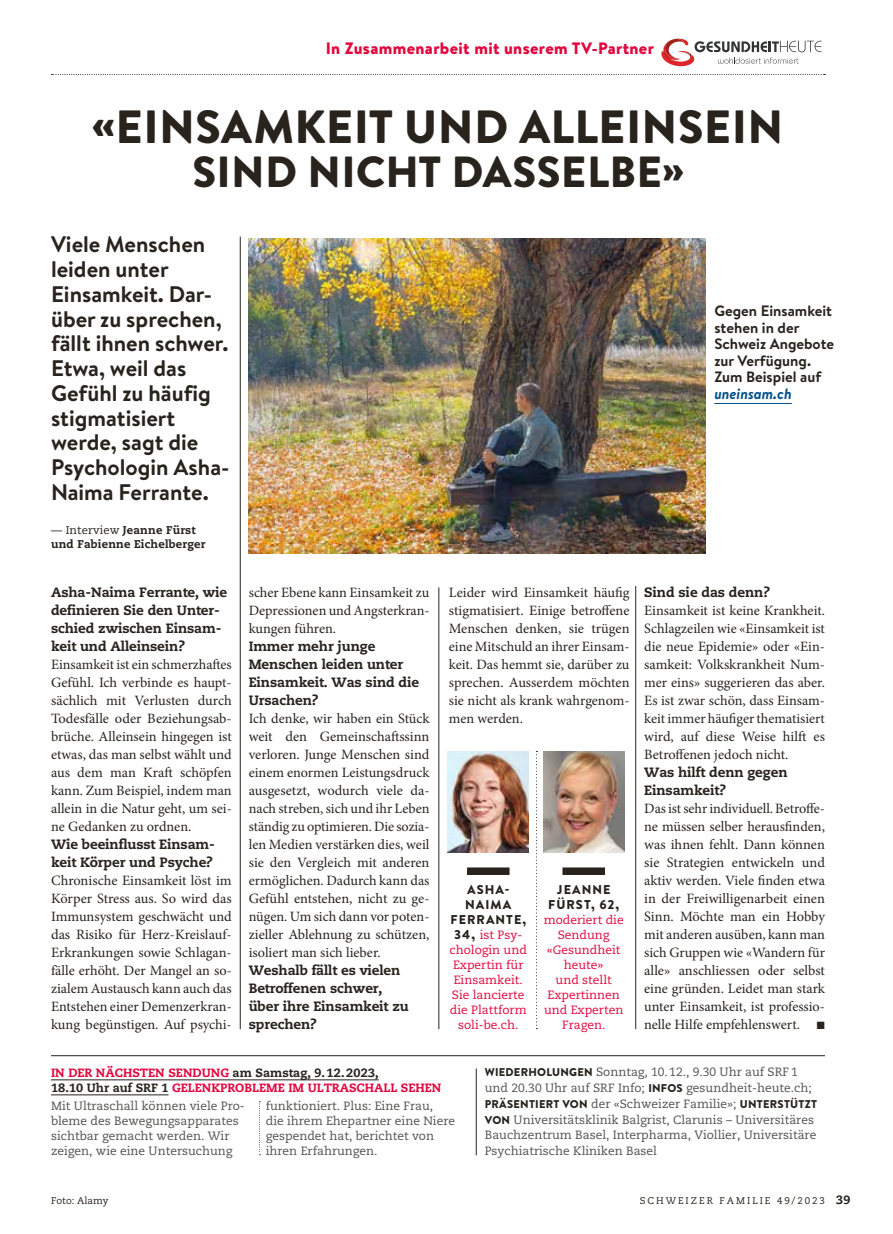
<style>
.page{position:relative;width:893px;height:1234px;background:#fff}
.page>*{position:absolute;margin:0;border:0;box-sizing:border-box;transform-origin:0 0}
.t1{font:900 46.5px "Brandon Grotesque";letter-spacing:.005em;color:#28231d}
.t2{font:900 43.5px "Brandon Grotesque";letter-spacing:.005em;color:#28231d}
.t3{font:700 22.5px/24.8px "Brandon Text";color:#28231d}
.t4{font:900 16.5px "Brandon Text";letter-spacing:.02em;color:#e2073e}
.t5{font:700 15px/16.5px "Brandon Text";color:#28231d}
.t6{font:italic 700 15px "Brandon Text";color:#00508c}
.t7{font:14.25px/18px "Minion Pro";color:#28231d;text-align:justify}
.t8{font:800 13.5px/18px "Caecilia";letter-spacing:-.01em;color:#28231d}
.t9{font:900 12.75px/15px "Brandon Text";letter-spacing:.08em;color:#28231d;text-align:center}
.t10{font:12px/15px "Caecilia";color:#4f524e}
.t11{font:12px/15px "Caecilia";color:#e2073e;text-align:center}
.t12{font:800 12px/15px "Caecilia";color:#e2073e}
.t13{font:900 11.25px "Brandon Text";letter-spacing:.02em;color:#28231d}
.t14{font:800 11.25px/13.5px "Caecilia";letter-spacing:.015em;color:#28231d}
.t15{font:10.5px "Zapf Dingbats Std";color:#28231d}
.t16{font:9.75px "Caecilia";letter-spacing:.2em;color:#28231d}
.t17{font:9.75px "Caecilia";color:#28231d}
.s1{font-weight:400}
.s2{font-family:"Brandon Text";font-weight:900;font-size:12.75px;color:#28231d}
.s3{color:#28231d}
.s4{font-family:"Brandon Text";font-weight:900;font-size:11.25px;color:#28231d}
.s5{font-family:"Caecilia";font-weight:400;font-size:12px;color:#4f524e}
.s6{font-weight:800;font-size:12px}
</style>
<div class="page">
<img style="left:249px;top:238px;width:457px;height:315px">
<svg style="left:52px;top:74px;width:773px;height:1px"></svg>
<img style="left:543px;top:751px;width:81px;height:100px">
<img style="left:448px;top:751px;width:81px;height:100px">
<hr style="left:51px;top:1055px;width:774px;height:1px;background:#28231d">
<hr style="left:51px;top:1079px;width:328px;height:1px;background:#28231d">
<hr style="left:51px;top:1094px;width:118px;height:1px;background:#28231d">
<hr style="left:240px;top:236px;width:1px;height:792px;background:#28231d">
<hr style="left:439px;top:587px;width:1px;height:441px;background:#28231d">
<hr style="left:635px;top:586px;width:1px;height:442px;background:#28231d">
<svg style="left:536px;top:751px;width:1px;height:275px"></svg>
<div style="left:562px;top:867px;width:43px;height:7px;background:#28231d"></div>
<div style="left:467px;top:867px;width:43px;height:7px;background:#28231d"></div>
<hr style="left:714px;top:403px;width:78px;height:1px;background:#00508c">
<hr style="left:476px;top:1068px;width:1px;height:86px;background:#28231d">
<svg style="left:259px;top:1101px;width:1px;height:52px"></svg>
<svg style="left:661px;top:39px;width:161px;height:28px"></svg>
<p class="t4" style="left:326px;top:37px;width:330px">In Zusammenarbeit mit unserem TV-Partner</p>
<h1 class="t1" style="left:92px;top:94px;width:693px">«EINSAMKEIT UND ALLEINSEIN</h1>
<h2 class="t2" style="left:192px;top:141px;width:493px">SIND NICHT DASSELBE»</h2>
<h3 class="t3" style="left:51px;top:231px;width:179px">Viele Menschen leiden unter<br>Einsamkeit. Dar&shy;über zu sprechen, fällt ihnen schwer.<br>Etwa, weil das<br>Gefühl zu häufig stigmatisiert werde, sagt die<br>Psychologin Asha-<br>Naima Ferrante.</h3>
<p class="t14" style="left:51px;top:523px;width:156px"><span class="s1">— Interview</span> Jeanne Fürst und Fabienne Eichelberger</p>
<p class="t8" style="left:51px;top:583px;width:178px">Asha-Naima Ferrante, wie definieren Sie den Unter&shy;schied zwischen Einsam&shy;keit und Alleinsein?</p>
<p class="t7" style="left:51px;top:655px;width:182px">Einsamkeit ist ein schmerzhaftes Gefühl. Ich verbinde es haupt&shy;sächlich mit Verlusten durch Todesfälle oder Beziehungsab&shy;brüche. Alleinsein hingegen ist etwas, das man selbst wählt und aus dem man Kraft schöpfen kann. Zum Beispiel, indem man allein in die Natur geht, um sei&shy;ne Gedanken zu ordnen.</p>
<p class="t8" style="left:51px;top:835px;width:165px">Wie beeinflusst Einsam&shy;keit Körper und Psyche?</p>
<p class="t7" style="left:51px;top:871px;width:182px">Chronische Einsamkeit löst im Körper Stress aus. So wird das Immunsystem geschwächt und das Risiko für Herz-Kreislauf-Erkrankungen sowie Schlagan&shy;fälle erhöht. Der Mangel an so&shy;zialem Austausch kann auch das Entstehen einer Demenzerkran&shy;kung begünstigen. Auf psychi-</p>
<p class="t7" style="left:249px;top:583px;width:182px">scher Ebene kann Einsamkeit zu Depressionen und Angsterkran&shy;kungen führen.</p>
<p class="t8" style="left:249px;top:637px;width:172px">Immer mehr junge<br>Menschen leiden unter<br>Einsamkeit. Was sind die<br>Ursachen?</p>
<p class="t7" style="left:249px;top:709px;width:182px">Ich denke, wir haben ein Stück weit den Gemeinschaftssinn verloren. Junge Menschen sind einem enormen Leistungsdruck ausgesetzt, wodurch viele da&shy;nach streben, sich und ihr Leben ständig zu optimieren. Die sozia&shy;len Medien verstärken dies, weil sie den Vergleich mit anderen ermöglichen. Dadurch kann das Gefühl entstehen, nicht zu ge&shy;nügen. Um sich dann vor poten&shy;zieller Ablehnung zu schützen, isoliert man sich lieber.</p>
<p class="t8" style="left:249px;top:961px;width:161px">Weshalb fällt es vielen<br>Betroffenen schwer, über ihre Einsamkeit zu sprechen?</p>
<p class="t5" style="left:714px;top:302px;width:121px">Gegen Einsamkeit stehen in der<br>Schweiz Angebote zur Verfügung.<br>Zum Beispiel auf</p>
<p class="t6" style="left:714px;top:383px;width:79px">uneinsam.ch</p>
<p class="t7" style="left:449px;top:583px;width:182px">Leider wird Einsamkeit häufig stigmatisiert. Einige betroffene Menschen denken, sie trügen eine Mitschuld an ihrer Einsam&shy;keit. Das hemmt sie, darüber zu sprechen. Ausserdem möchten sie nicht als krank wahrgenom&shy;men werden.</p>
<p class="t9" style="left:451px;top:881px;width:77px">ASHA-<br>NAIMA<br>FERRANTE,</p>
<p class="t11" style="left:450px;top:927px;width:79px"><span class="s2">34,</span> ist Psy&shy;chologin und<br>Expertin für<br>Einsamkeit.<br>Sie lancierte die Plattform soli-be.ch.</p>
<p class="t9" style="left:548px;top:881px;width:73px">JEANNE<br>FÜRST, 62,</p>
<p class="t11" style="left:544px;top:912px;width:82px">moderiert die<br>Sendung «Gesundheit heute»<br>und stellt<br>Expertinnen und Experten<br>Fragen.</p>
<p class="t8" style="left:644px;top:583px;width:127px">Sind sie das denn?</p>
<p class="t7" style="left:644px;top:601px;width:182px">Einsamkeit ist keine Krankheit.<br>Schlagzeilen wie «Einsamkeit ist die neue Epidemie» oder «Ein&shy;samkeit: Volkskrankheit Num&shy;mer eins» suggerieren das aber.<br>Es ist zwar schön, dass Einsam&shy;keit immer häufiger thematisiert wird, auf diese Weise hilft es Betroffenen jedoch nicht.</p>
<p class="t8" style="left:644px;top:763px;width:145px">Was hilft denn gegen<br>Einsamkeit?</p>
<p class="t7" style="left:644px;top:799px;width:182px">Das ist sehr individuell. Betroffe&shy;ne müssen selber herausfinden, was ihnen fehlt. Dann können sie Strategien entwickeln und aktiv werden. Viele finden etwa in der Freiwilligenarbeit einen Sinn. Möchte man ein Hobby mit anderen ausüben, kann man sich Gruppen wie «Wandern für alle» anschliessen oder selbst eine gründen. Leidet man stark unter Einsamkeit, ist professio&shy;nelle Hilfe empfehlenswert.</p>
<p class="t15" style="left:817px;top:1020px;width:9px">■</p>
<p class="t12" style="left:51px;top:1064px;width:392px">IN DER NÄCHSTEN SENDUNG <span class="s3">am Samstag, 9.12.2023,<br>18.10 Uhr auf SRF 1</span> GELENKPROBLEME IM ULTRASCHALL SEHEN</p>
<p class="t10" style="left:485px;top:1064px;width:328px;line-height:15.8px"><span class="s4">WIEDERHOLUNGEN</span> Sonntag, 10.12., 9.30 Uhr auf SRF 1 und 20.30 Uhr auf SRF Info; <span class="s4">INFOS</span> gesundheit-heute.ch;</p>
<p class="t13" style="left:485px;top:1095px;width:334px">PRÄSENTIERT VON <span class="s5">der «Schweizer Familie»;</span> UNTERSTÜTZT</p>
<p class="t10" style="left:485px;top:1111px;width:333px;line-height:15.8px"><span class="s4">VON</span> Universitätsklinik Balgrist, Clarunis – Universitäres<br>Bauchzentrum Basel, Interpharma, Viollier, Universitäre<br>Psychiatrische Kliniken Basel</p>
<p class="t10" style="left:51px;top:1098px;width:195px">Mit Ultraschall können viele Pro&shy;bleme des Bewegungsapparates sichtbar gemacht werden. Wir zeigen, wie eine Untersuchung</p>
<p class="t10" style="left:266px;top:1098px;width:191px">funktioniert. Plus: Eine Frau,<br>die ihrem Ehepartner eine Niere gespendet hat, berichtet von ihren Erfahrungen.</p>
<p class="t17" style="left:51px;top:1194px;width:59px">Foto: Alamy</p>
<p class="t16" style="left:640px;top:1194px;width:212px">SCHWEIZER FAMILIE 49/2023 <span class="s6">39</span></p>
</div>
